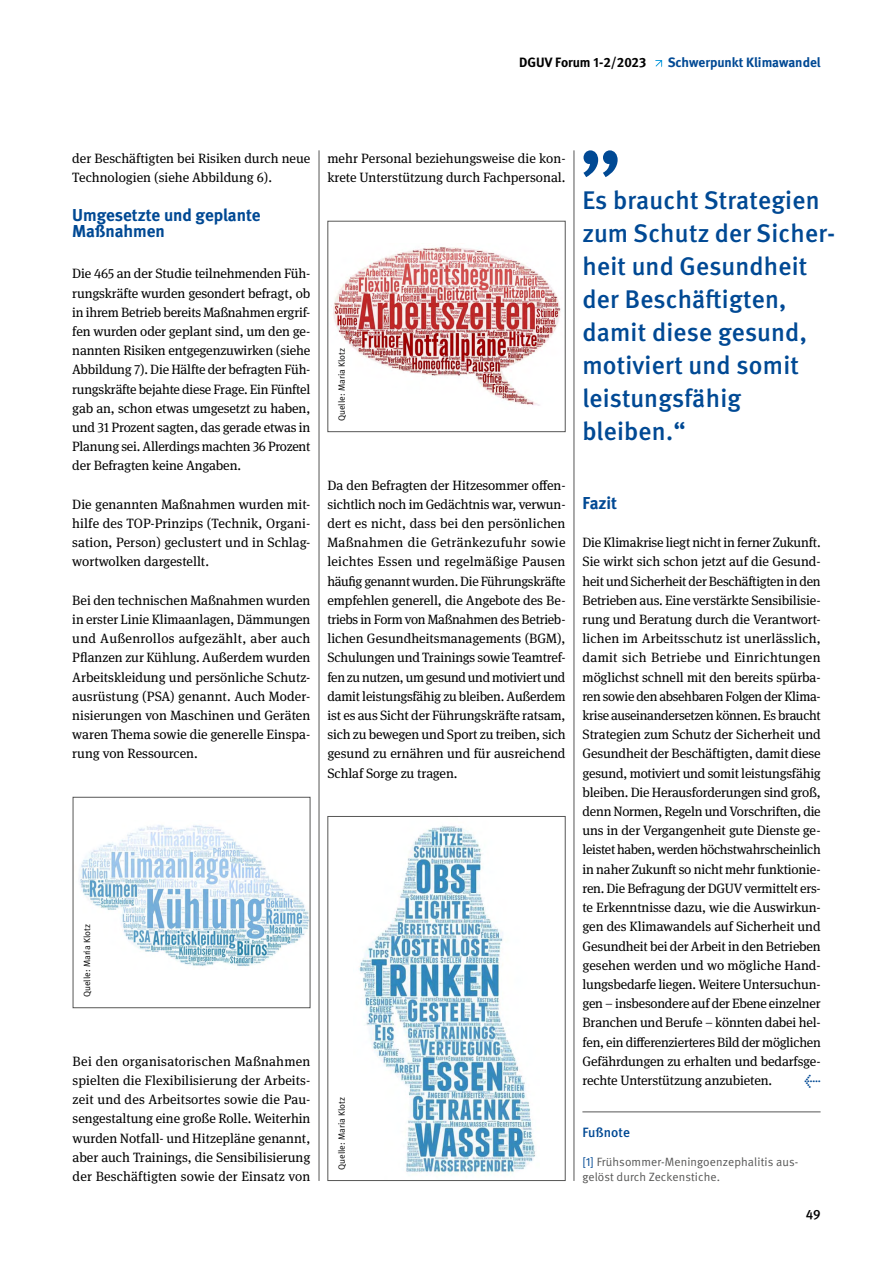
<style>
.page{position:relative;width:893px;height:1263px;background:#fff}
.page>*{position:absolute;margin:0;border:0;box-sizing:border-box;transform-origin:0 0}
.t1{font:500 25.5px/33px "DGUV Meta";letter-spacing:.01em;color:#004994}
.t2{font:700 17.25px/16.5px "DGUV Meta";color:#004994}
.Fließtext_book_9pt{font:13.5px/19.2px "DGUV Meta Serif";color:#000;text-align:justify}
.t3{font:700 13.5px "DGUV Meta";color:#004994}
.t4{font:700 13.5px "DGUV Meta";color:#000}
.t5{font:500 13.5px "DGUV Meta";letter-spacing:.01em;color:#004994}
.t6{font:500 13.5px "DGUV Meta";color:#000}
.Endnoten_Fließtext_n{font:12px/15px "DGUV Meta";letter-spacing:.01em;color:#575756}
.t7{font:9px "DGUV Meta";letter-spacing:.01em;color:#000}
.s1{color:#004994}
</style>
<div class="page">
<svg style="left:655px;top:60px;width:7px;height:7px"></svg>
<hr style="left:319px;top:150px;width:1px;height:1031px;background:#575756">
<hr style="left:574px;top:150px;width:1px;height:1031px;background:#575756">
<svg style="left:583px;top:150px;width:35px;height:27px"></svg>
<img style="left:80px;top:825px;width:228px;height:141px">
<div style="left:73px;top:797px;width:237px;height:211px;border:1px solid #575756"></div>
<img style="left:359px;top:826px;width:177px;height:348px">
<div style="left:327px;top:816px;width:239px;height:365px;border:1px solid #575756"></div>
<img style="left:333px;top:247px;width:228px;height:159px">
<div style="left:327px;top:221px;width:239px;height:211px;border:1px solid #575756"></div>
<hr style="left:582px;top:1111px;width:239px;height:1px;background:#575756">
<p class="t4" style="left:519px;top:54px;width:129px">DGUV Forum 1-2/2023</p>
<p class="t3" style="left:668px;top:54px;width:155px">Schwerpunkt Klimawandel</p>
<p class="Fließtext_book_9pt" style="left:72px;top:149px;width:240px">der Beschäftigten bei Risiken durch neue<br>Technologien (siehe Abbildung 6).</p>
<h4 class="t2" style="left:72px;top:207px;width:190px">Umgesetzte und geplante<br>Maßnahmen</h4>
<p class="Fließtext_book_9pt" style="left:72px;top:264px;width:240px">Die 465 an der Studie teilnehmenden Füh&shy;rungskräfte wurden gesondert befragt, ob in ihrem Betrieb bereits Maßnahmen ergrif&shy;fen wurden oder geplant sind, um den ge&shy;nannten Risiken entgegenzuwirken (siehe Abbildung 7). Die Hälfte der befragten Füh&shy;rungskräfte bejahte diese Frage. Ein Fünftel gab an, schon etwas umgesetzt zu haben, und 31 Prozent sagten, das gerade etwas in Planung sei. Allerdings machten 36 Prozent der Befragten keine Angaben.</p>
<p class="Fließtext_book_9pt" style="left:72px;top:495px;width:240px">Die genannten Maßnahmen wurden mit&shy;hilfe des TOP-Prinzips (Technik, Organi&shy;sation, Person) geclustert und in Schlag&shy;wortwolken dargestellt.</p>
<p class="Fließtext_book_9pt" style="left:72px;top:591px;width:240px">Bei den technischen Maßnahmen wurden in erster Linie Klimaanlagen, Dämmungen und Außenrollos aufgezählt, aber auch Pflanzen zur Kühlung. Außerdem wurden Arbeitskleidung und persönliche Schutz&shy;ausrüstung (PSA) genannt. Auch Moder&shy;nisierungen von Maschinen und Geräten waren Thema sowie die generelle Einspa&shy;rung von Ressourcen.</p>
<p class="Fließtext_book_9pt" style="left:327px;top:149px;width:240px">mehr Personal beziehungsweise die kon&shy;krete Unterstützung durch Fachpersonal.</p>
<p class="t7" style="left:337px;top:421px;width:75px;rotate:-90deg">Quelle: Maria Klotz</p>
<p class="Fließtext_book_9pt" style="left:327px;top:476px;width:240px">Da den Befragten der Hitzesommer offen&shy;sichtlich noch im Gedächtnis war, verwun&shy;dert es nicht, dass bei den persönlichen Maßnahmen die Getränkezufuhr sowie leichtes Essen und regelmäßige Pausen häufig genannt wurden. Die Führungskräfte empfehlen generell, die Angebote des Be&shy;triebs in Form von Maßnahmen des Betrieb&shy;lichen Gesundheitsmanagements (BGM), Schulungen und Trainings sowie Teamtref&shy;fen zu nutzen, um gesund und motiviert und damit leistungsfähig zu bleiben. Außerdem ist es aus Sicht der Führungskräfte ratsam, sich zu bewegen und Sport zu treiben, sich gesund zu ernähren und für ausreichend Schlaf Sorge zu tragen.</p>
<p class="t7" style="left:82px;top:997px;width:75px;rotate:-90deg">Quelle: Maria Klotz</p>
<p class="Fließtext_book_9pt" style="left:73px;top:1052px;width:239px">Bei den organisatorischen Maßnahmen spielten die Flexibilisierung der Arbeits&shy;zeit und des Arbeitsortes sowie die Pau&shy;sengestaltung eine große Rolle. Weiterhin wurden Notfall- und Hitzepläne genannt, aber auch Trainings, die Sensibilisierung der Beschäftigten sowie der Einsatz von</p>
<p class="t7" style="left:337px;top:1170px;width:75px;rotate:-90deg">Quelle: Maria Klotz</p>
<h1 class="t1" style="left:582px;top:184px;width:254px">Es braucht Strategien zum Schutz der Sicher&shy;heit und Gesundheit der Beschäftigten, damit diese gesund, motiviert und somit leistungsfähig bleiben.“</h1>
<h4 class="t2" style="left:583px;top:495px;width:36px">Fazit</h4>
<p class="Fließtext_book_9pt" style="left:583px;top:533px;width:240px">Die Klimakrise liegt nicht in ferner Zukunft.<br>Sie wirkt sich schon jetzt auf die Gesund&shy;heit und Sicherheit der Beschäftigten in den Betrieben aus. Eine verstärkte Sensibilisie&shy;rung und Beratung durch die Verantwort&shy;lichen im Arbeitsschutz ist unerlässlich, damit sich Betriebe und Einrichtungen möglichst schnell mit den bereits spürba&shy;ren sowie den absehbaren Folgen der Klima&shy;krise auseinandersetzen können. Es braucht Strategien zum Schutz der Sicherheit und Gesundheit der Beschäftigten, damit diese gesund, motiviert und somit leistungsfähig bleiben. Die Herausforderungen sind groß, denn Normen, Regeln und Vorschriften, die uns in der Vergangenheit gute Dienste ge&shy;leistet haben, werden höchstwahrscheinlich in naher Zukunft so nicht mehr funktionie&shy;ren. Die Befragung der DGUV vermittelt ers&shy;te Erkenntnisse dazu, wie die Auswirkun&shy;gen des Klimawandels auf Sicherheit und Gesundheit bei der Arbeit in den Betrieben gesehen werden und wo mögliche Hand&shy;lungsbedarfe liegen. Weitere Untersuchun&shy;gen – insbesondere auf der Ebene einzelner Branchen und Berufe – könnten dabei hel&shy;fen, ein differenzierteres Bild der möglichen Gefährdungen zu erhalten und bedarfsge&shy;rechte Unterstützung anzubieten.</p>
<p class="t5" style="left:805px;top:1072px;width:18px">←</p>
<h4 class="t5" style="left:582px;top:1125px;width:49px">Fußnote</h4>
<p class="Endnoten_Fließtext_n" style="left:582px;top:1154px;width:216px"><span class="s1">[1]</span> Frühsommer-Meningoenzephalitis aus&shy;gelöst durch Zeckenstiche.</p>
<p class="t6" style="left:806px;top:1207px;width:16px">49</p>
</div>
